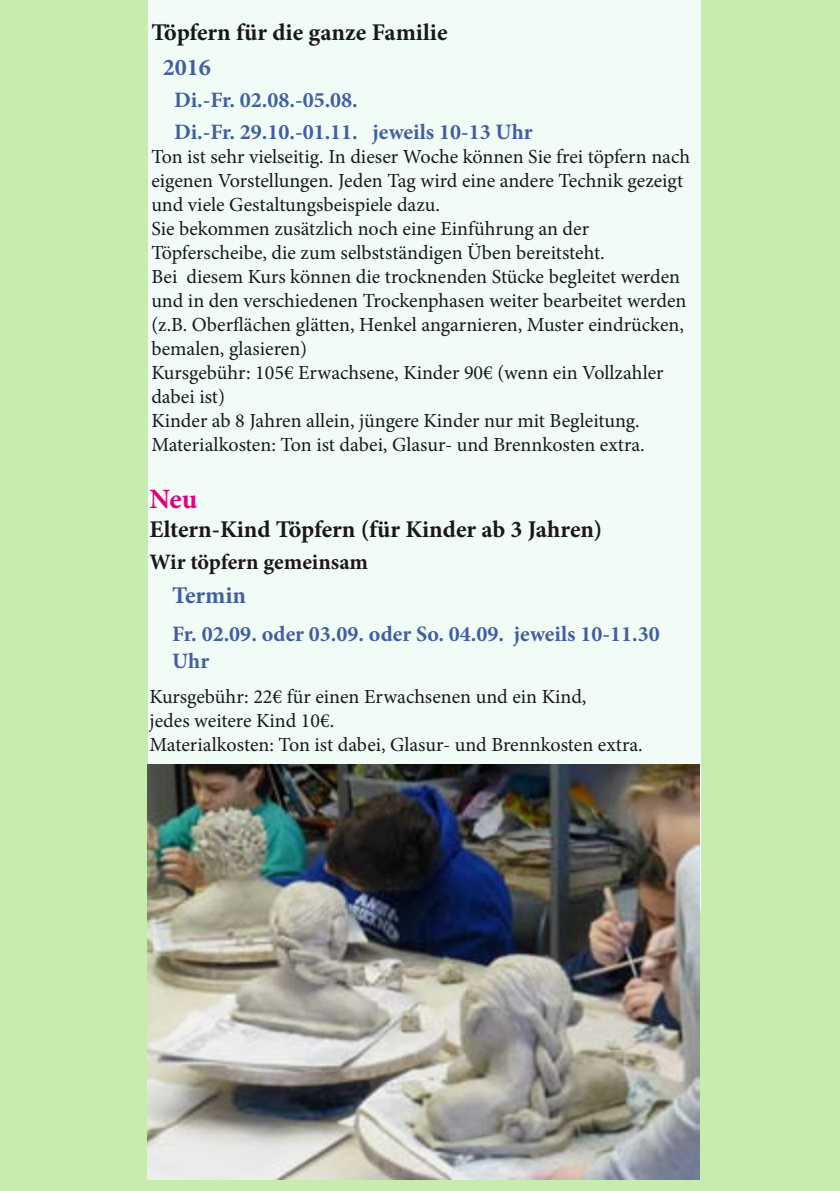
<style>
.page{position:relative;width:840px;height:1191px;background:#fff}
.page>*{position:absolute;margin:0;border:0;box-sizing:border-box;transform-origin:0 0}
.t1{font:700 28px "Minion Pro";color:#e2007a}
.t2{font:700 24px "Minion Pro";color:#1a171c}
.t3{font:700 24px "Minion Pro";color:#415ea4}
.t4{font:700 22px/32px "Minion Pro";color:#415ea4}
.t5{font:700 22px "Minion Pro";letter-spacing:-.005em;color:#1a171c}
.t6{font:20px/24px "Minion Pro";color:#1a171c}
</style>
<div class="page">
<div style="left:0;top:0;width:839px;height:1191px;background:#c8ecae"></div>
<div style="left:147px;top:0;width:553px;height:910px;background:#f1fcf6"></div>
<img style="left:147px;top:764px;width:552px;height:415px">
<p class="t2" style="left:151px;top:16px;width:298px">Töpfern für die ganze Familie</p>
<p class="t3" style="left:163px;top:50px;width:49px">2016</p>
<p class="t4" style="left:174px;top:83px;width:360px">Di.-Fr. 02.08.-05.08.<br>Di.-Fr. 29.10.-01.11. jeweils 10-13 Uhr</p>
<p class="t6" style="left:151px;top:144px;width:540px">Ton ist sehr vielseitig. In dieser Woche können Sie frei töpfern nach eigenen Vorstellungen. Jeden Tag wird eine andere Technik gezeigt und viele Gestaltungsbeispiele dazu.<br>Sie bekommen zusätzlich noch eine Einführung an der Töpferscheibe, die zum selbstständigen Üben bereitsteht.<br>Bei diesem Kurs können die trocknenden Stücke begleitet werden und in den verschiedenen Trockenphasen weiter bearbeitet werden (z.B. Oberflächen glätten, Henkel angarnieren, Muster eindrücken, bemalen, glasieren)<br>Kursgebühr: 105€ Erwachsene, Kinder 90€ (wenn ein Vollzahler dabei ist)<br>Kinder ab 8 Jahren allein, jüngere Kinder nur mit Begleitung.<br>Materialkosten: Ton ist dabei, Glasur- und Brennkosten extra.</p>
<h1 class="t1" style="left:149px;top:479px;width:49px">Neu</h1>
<p class="t2" style="left:149px;top:512px;width:454px">Eltern-Kind Töpfern (für Kinder ab 3 Jahren)</p>
<p class="t5" style="left:149px;top:546px;width:220px">Wir töpfern gemeinsam</p>
<p class="t3" style="left:172px;top:579px;width:75px">Termin</p>
<p class="t4" style="left:172px;top:620px;width:489px;line-height:26.4px">Fr. 02.09. oder 03.09. oder So. 04.09. jeweils 10-11.30<br>Uhr</p>
<p class="t6" style="left:149px;top:684px;width:494px">Kursgebühr: 22€ für einen Erwachsenen und ein Kind,<br>jedes weitere Kind 10€.<br>Materialkosten: Ton ist dabei, Glasur- und Brennkosten extra.</p>
</div>
